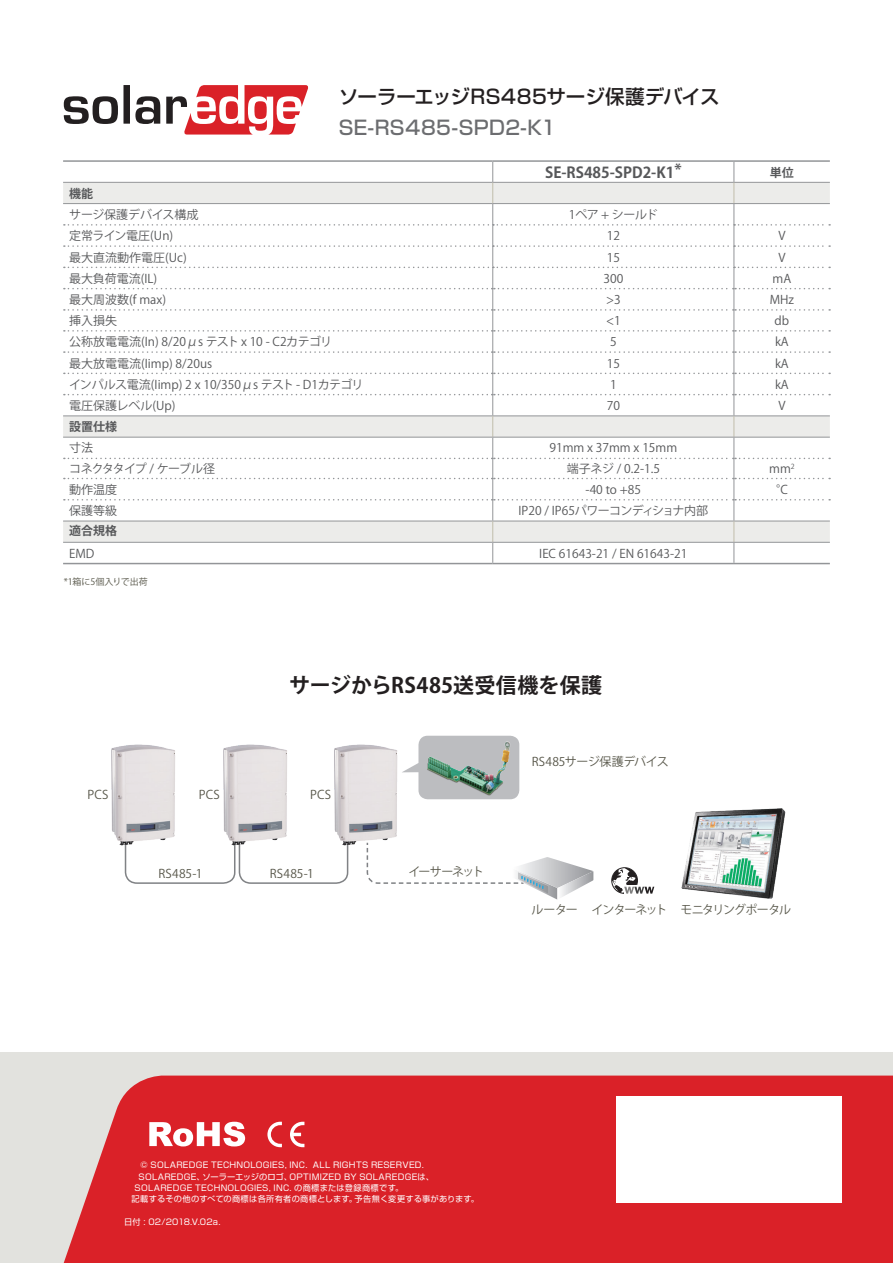
<style>
.page{position:relative;width:893px;height:1263px;background:#fff}
.page>*{position:absolute;margin:0;border:0;box-sizing:border-box;transform-origin:0 0}
.t1{font:700 21px "Koz Go Pro";letter-spacing:.01em;color:#231f20}
.t2{font:500 19.5px "Shin Go Pro";letter-spacing:-.005em;color:#231f20}
.t3{font:500 19.5px "Shin Go Pro";letter-spacing:.02em;color:#6c6d70}
.t4{font:700 15px "Koz Go Pro";color:#57585a}
.t5{font:12px "Koz Go Pro";color:#57585a}
.t6{font:12px "Koz Go Pro";letter-spacing:-.04em;color:#58574a}
.t7{font:12px "Koz Go Pro";letter-spacing:-.04em;color:#57585a}
.t8{font:12px "Koz Go Pro";letter-spacing:-.075em;color:#57585a}
.t9{font:700 12px "Koz Go Pro";color:#57585a}
.t10{font:12px "Koz Go Pro";letter-spacing:-.02em;color:#57585a}
.t11{font:12px "Koz Go Pro";letter-spacing:-.085em;color:#58574a}
.t12{font:12px "Koz Go Pro";letter-spacing:-.095em;color:#58574a}
.t13{font:12px "Koz Go Pro";letter-spacing:-.115em;color:#58574a}
.t14{font:9px "Koz Go Pro";letter-spacing:-.005em;color:#58574a}
.t15{font:8.25px/11.2px "Shin Go Pro";letter-spacing:.03em;color:#fff}
.t16{font:8.25px "Shin Go Pro";letter-spacing:-.02em;color:#fff}
.t17{font:7.05px "Koz Go Pro";color:#57585a}
</style>
<div class="page">
<div style="left:0;top:1053px;width:893px;height:210px;background:#e2e2de"></div>
<div style="left:63px;top:1075px;width:830px;height:188px;background:#da2128"></div>
<div style="left:616px;top:1096px;width:226px;height:106px;background:#fff"></div>
<svg style="left:149px;top:1122px;width:96px;height:24px;background:#f0a7aa"></svg>
<svg style="left:267px;top:1122px;width:15px;height:25px"></svg>
<svg style="left:290px;top:1122px;width:14px;height:25px"></svg>
<svg style="left:64px;top:85px;width:244px;height:50px"></svg>
<hr style="left:63px;top:563px;width:430px;height:1px;background:#939598">
<hr style="left:493px;top:563px;width:241px;height:1px;background:#939598">
<hr style="left:734px;top:563px;width:96px;height:1px;background:#939598">
<hr style="left:63px;top:182px;width:430px;height:1px;background:#939598">
<hr style="left:63px;top:415px;width:430px;height:1px;background:#939598">
<hr style="left:63px;top:521px;width:430px;height:1px;background:#939598">
<hr style="left:63px;top:203px;width:430px;height:1px;background:#939598">
<hr style="left:63px;top:437px;width:430px;height:1px;background:#939598">
<hr style="left:63px;top:542px;width:430px;height:1px;background:#939598">
<svg style="left:64px;top:162px;width:766px;height:401px"></svg>
<hr style="left:63px;top:160px;width:430px;height:2px;background:#939598">
<hr style="left:493px;top:160px;width:241px;height:2px;background:#939598">
<hr style="left:734px;top:160px;width:96px;height:2px;background:#939598">
<div style="left:611px;top:867px;width:27px;height:27px;border:1px solid #231f20;border-radius:50%"></div>
<svg style="left:612px;top:868px;width:42px;height:26px"></svg>
<svg style="left:411px;top:763px;width:7px;height:10px"></svg>
<svg style="left:366px;top:857px;width:227px;height:42px"></svg>
<img style="left:681px;top:808px;width:105px;height:91px">
<img style="left:418px;top:735px;width:102px;height:64px">
<svg style="left:124px;top:857px;width:225px;height:27px"></svg>
<img style="left:223px;top:744px;width:64px;height:113px">
<img style="left:334px;top:744px;width:77px;height:113px">
<img style="left:111px;top:744px;width:64px;height:113px">
<h2 class="t2" style="left:339px;top:80px;width:383px">ソーラーエッジRS485サージ保護デバイス</h2>
<h2 class="t3" style="left:339px;top:111px;width:219px">SE-RS485-SPD2-K1</h2>
<p class="t4" style="left:666px;top:161px;width:17px">*1</p>
<p class="t4" style="left:545px;top:163px;width:122px">SE-RS485-SPD2-K</p>
<p class="t9" style="left:69px;top:186px;width:25px">機能</p>
<p class="t5" style="left:69px;top:207px;width:131px">サージ保護デバイス構成</p>
<p class="t5" style="left:569px;top:207px;width:91px">1ペア + シールド</p>
<p class="t10" style="left:69px;top:228px;width:106px">定常ライン電圧(Un)</p>
<p class="t5" style="left:607px;top:228px;width:15px">12</p>
<p class="t5" style="left:69px;top:249px;width:119px">最大直流動作電圧(Uc)</p>
<p class="t5" style="left:607px;top:249px;width:15px">15</p>
<p class="t5" style="left:69px;top:271px;width:90px">最大負荷電流 I L( )</p>
<p class="t5" style="left:603px;top:271px;width:21px">300</p>
<p class="t5" style="left:69px;top:292px;width:98px">最大周波数 f( max)</p>
<p class="t5" style="left:606px;top:292px;width:16px">&gt;3</p>
<p class="t5" style="left:69px;top:313px;width:49px">挿入損失</p>
<p class="t5" style="left:606px;top:313px;width:16px">&lt;1</p>
<p class="t5" style="left:69px;top:334px;width:264px">公称放電電流 I n( ) 8/20μs テスト x 10 C- 2カテゴリ</p>
<p class="t5" style="left:610px;top:334px;width:8px">5</p>
<p class="t5" style="left:69px;top:355px;width:145px">最大放電電流(Iimp) 8/20us</p>
<p class="t5" style="left:607px;top:355px;width:15px">15</p>
<p class="t5" style="left:69px;top:377px;width:296px">インパルス電流(Iimp x2) 10/350μs テスト D- 1カテゴリ</p>
<p class="t5" style="left:610px;top:377px;width:8px">1</p>
<p class="t5" style="left:69px;top:398px;width:108px">電圧保護レベル(Up)</p>
<p class="t9" style="left:69px;top:419px;width:49px">設置仕様</p>
<p class="t5" style="left:607px;top:398px;width:15px">70</p>
<p class="t5" style="left:69px;top:440px;width:25px">寸法</p>
<p class="t5" style="left:549px;top:440px;width:129px">91mm x 37mm x 15mm</p>
<p class="t8" style="left:69px;top:461px;width:147px">コネクタタイプ / ケーブル径</p>
<p class="t5" style="left:567px;top:461px;width:95px">端子ネジ / 0.2-1.5</p>
<p class="t5" style="left:69px;top:482px;width:49px">動作温度</p>
<p class="t5" style="left:586px;top:482px;width:57px">-40 to +85</p>
<p class="t5" style="left:69px;top:503px;width:49px">保護等級</p>
<p class="t9" style="left:69px;top:522px;width:49px">適合規格</p>
<p class="t7" style="left:519px;top:503px;width:191px">IP20 IP/ 65パワーコンディショナ内部</p>
<p class="t5" style="left:69px;top:545px;width:27px">EMD</p>
<p class="t14" style="left:64px;top:576px;width:85px">1* 箱に5個入りで出荷</p>
<p class="t5" style="left:539px;top:545px;width:150px">IEC 61643-21 / EN 61643-21</p>
<h1 class="t1" style="left:289px;top:672px;width:315px">サージからRS485送受信機を保護</h1>
<p class="t6" style="left:88px;top:787px;width:22px">PCS</p>
<p class="t6" style="left:199px;top:787px;width:22px">PCS</p>
<p class="t6" style="left:158px;top:866px;width:45px">RS485-1</p>
<p class="t6" style="left:310px;top:787px;width:22px">PCS</p>
<p class="t6" style="left:270px;top:866px;width:45px">RS485-1</p>
<p class="t13" style="left:408px;top:864px;width:77px">イーサーネット</p>
<p class="t6" style="left:532px;top:754px;width:139px">RS485サージ保護デバイス</p>
<p class="t9" style="left:770px;top:165px;width:25px">単位</p>
<p class="t5" style="left:778px;top:228px;width:9px">V</p>
<p class="t5" style="left:778px;top:249px;width:9px">V</p>
<p class="t5" style="left:773px;top:271px;width:20px">mA</p>
<p class="t5" style="left:770px;top:292px;width:26px">MHz</p>
<p class="t5" style="left:775px;top:313px;width:16px">db</p>
<p class="t5" style="left:775px;top:334px;width:15px">kA</p>
<p class="t5" style="left:775px;top:355px;width:15px">kA</p>
<p class="t5" style="left:775px;top:377px;width:15px">kA</p>
<p class="t5" style="left:778px;top:398px;width:9px">V</p>
<p class="t17" style="left:791px;top:462px;width:5px">2</p>
<p class="t5" style="left:769px;top:461px;width:23px">mm</p>
<p class="t5" style="left:776px;top:482px;width:14px">C°</p>
<p class="t6" style="left:531px;top:902px;width:48px">ルーター</p>
<p class="t12" style="left:591px;top:901px;width:77px">インターネット</p>
<p class="t11" style="left:680px;top:901px;width:112px">モニタリングポータル</p>
<p class="t15" style="left:290px;top:1158px;width:146px;text-indent:-149px">© SOLAREDGE TECHNOLOGIES, INC.<br>OPTIMIZED BY SOLAREDGEは、</p>
<p class="t15" style="left:313px;top:1158px;width:112px">ALL RIGHTS RESERVED.</p>
<p class="t16" style="left:202px;top:1170px;width:91px">ソーラーエッジのロゴ、</p>
<p class="t15" style="left:139px;top:1170px;width:68px">SOLAREDGE、</p>
<p class="t15" style="left:135px;top:1181px;width:270px">SOLAREDGE TECHNOLOGIES, INC. の商標または登録商標です。</p>
<p class="t15" style="left:354px;top:1192px;width:126px">予告無く変更する事があります。</p>
<p class="t15" style="left:132px;top:1192px;width:227px">記載するその他のすべての商標は各所有者の商標とします。</p>
<p class="t15" style="left:124px;top:1215px;width:98px">日付 : 02/2018.V.02a.</p>
</div>
